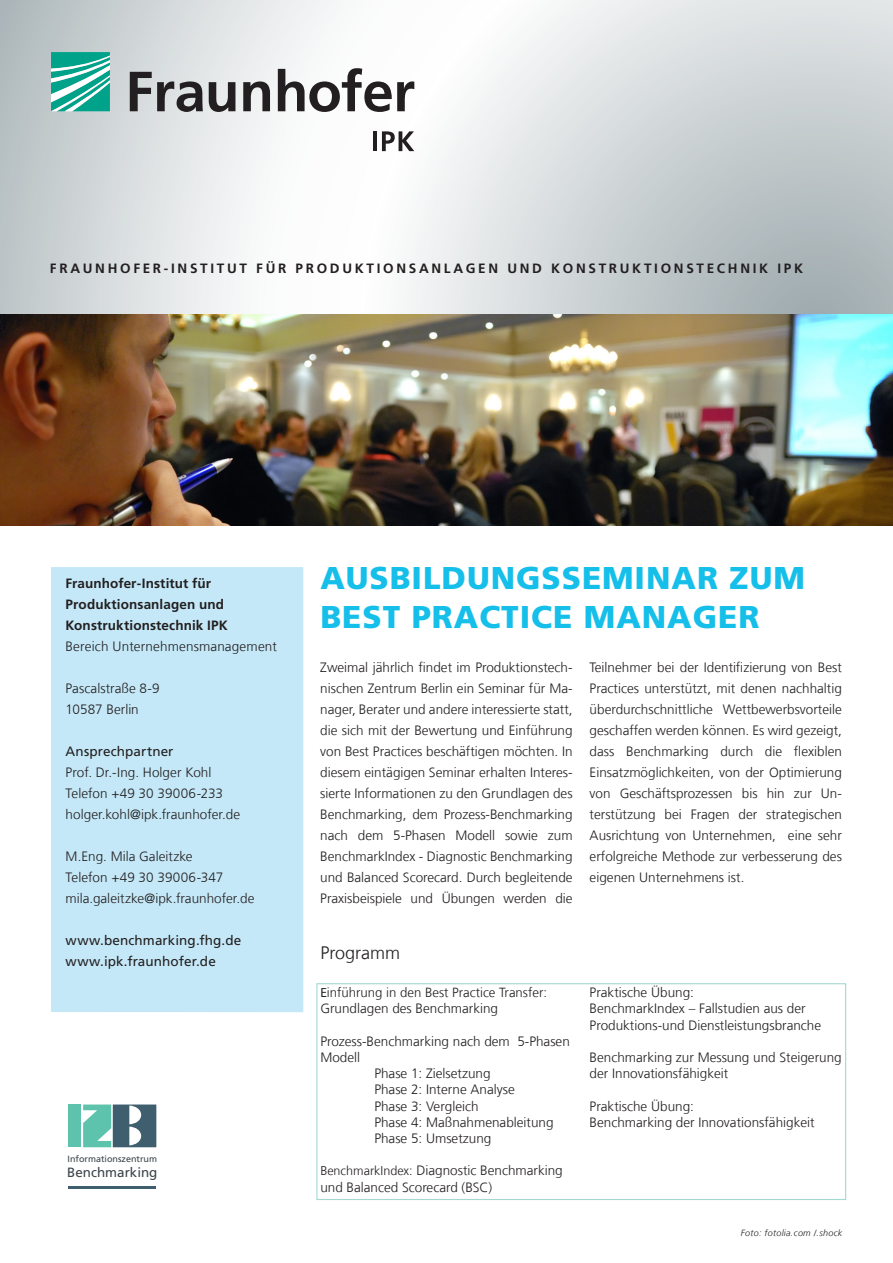
<style>
.page{position:relative;width:893px;height:1263px;background:#fff}
.page>*{position:absolute;margin:0;border:0;box-sizing:border-box;transform-origin:0 0}
._00_Titel{font:900 31.5px/39px "Frutiger LT Com";letter-spacing:.03em;color:#15bfe9}
.t1{font:300 18px "Frutiger LT Com";color:#231f20}
._06_Fließtext{font:300 13.5px/21px "Frutiger LT Com";color:#231f20}
._07_Zwischenüberschr{font:700 13.5px "Frutiger LT Com";letter-spacing:.2em;color:#231f20}
._07_Zwischenüberschr-2{font:700 13.5px/21px "Frutiger LT Com";letter-spacing:.01em;color:#231f20}
._06_Fließtext-2{font:13.5px "Frutiger LT Com";letter-spacing:.01em;color:#231f20}
._07_Zwischenüberschr-3{font:300 13.5px "Frutiger LT Com";letter-spacing:.015em;color:#231f20}
.t2{font:13.35px "Frutiger LT Com";color:#3b4449}
.t3{font:300 13.2px "Frutiger LT Com";color:#231f20}
._01_Sondergröße{font:italic 300 9px "Frutiger LT Com";letter-spacing:.03em;color:#231f20}
.t4{font:9px "Frutiger LT Com";color:#3b4449}
.s1{font-family:"Myriad Pro";font-weight:400}
.s2{font-size:12.6px}
</style>
<div class="page">
<svg style="left:0;top:0;width:893px;height:315px"></svg>
<svg style="left:51px;top:52px;width:59px;height:59px"></svg>
<svg style="left:130px;top:68px;width:284px;height:44px"></svg>
<hr style="left:373px;top:131px;width:4px;height:20px;background:#231f20">
<svg style="left:382px;top:131px;width:32px;height:20px"></svg>
<img style="left:0;top:315px;width:893px;height:210px">
<div style="left:51px;top:567px;width:252px;height:445px;background:#c4e8f7"></div>
<div style="left:68px;top:1104px;width:13px;height:43px;background:#5dc3ad"></div>
<hr style="left:68px;top:1186px;width:88px;height:2px;background:#3f5f6e">
<svg style="left:83px;top:1104px;width:73px;height:43px;background:#6f9f9f"></svg>
<div style="left:316px;top:983px;width:530px;height:217px;border:1px solid #a4d9d2"></div>
<p class="_07_Zwischenüberschr" style="left:50px;top:260px;width:755px">FRAUNHOFER-INSTITUT FÜR PRODUKTIONSANLAGEN UND KONSTRUKTIONSTECHNIK IPK</p>
<p class="_07_Zwischenüberschr-2" style="left:66px;top:573px;width:164px">Fraunhofer-Institut für<br>Produktionsanlagen und<br>Konstruktionstechnik IPK</p>
<p class="_07_Zwischenüberschr-3" style="left:66px;top:638px;width:213px">Bereich Unternehmensmanagement</p>
<p class="_06_Fließtext" style="left:66px;top:678px;width:96px">Pascalstraße 8-9</p>
<p class="_06_Fließtext" style="left:66px;top:699px;width:75px">10587 Berlin</p>
<p class="_06_Fließtext-2" style="left:66px;top:743px;width:110px">Ansprechpartner</p>
<p class="_06_Fließtext" style="left:66px;top:762px;width:147px">Prof. Dr.-Ing. Holger Kohl</p>
<p class="_06_Fließtext" style="left:66px;top:783px;width:159px">Telefon +49 30 39006-233</p>
<p class="_06_Fließtext" style="left:66px;top:804px;width:176px">holger.kohl@ipk.fraunhofer.de</p>
<p class="_06_Fließtext" style="left:66px;top:846px;width:129px">M.Eng. Mila Galeitzke</p>
<p class="_06_Fließtext" style="left:66px;top:867px;width:159px">Telefon +49 30 39006-347</p>
<p class="_06_Fließtext" style="left:66px;top:888px;width:190px">mila.galeitzke@ipk.fraunhofer.de</p>
<p class="_06_Fließtext-2" style="left:66px;top:932px;width:177px">www.benchmarking.fhg.de</p>
<p class="_06_Fließtext-2" style="left:66px;top:953px;width:152px">www.ipk.fraunhofer.de</p>
<p class="t4" style="left:68px;top:1154px;width:91px">Informationszentrum</p>
<p class="t2" style="left:67px;top:1164px;width:92px">Benchmarking</p>
<p class="_00_Titel" style="left:320px;top:558px;width:486px">AUSBILDUNGSSEMINAR ZUM<br>BEST PRACTICE MANAGER</p>
<p class="_06_Fließtext" style="left:320px;top:657px;width:254px;text-align:justify">Zweimal jährlich findet im Produktionstech&shy;nischen Zentrum Berlin ein Seminar für Ma&shy;nager, Berater und andere interessierte statt, die sich mit der Bewertung und Einführung von Best Practices beschäftigen möchten. In diesem eintägigen Seminar erhalten Interes&shy;sierte Informationen zu den Grundlagen des Benchmarking, dem Prozess-Benchmarking nach dem 5-Phasen Modell sowie zum BenchmarkIndex - Diagnostic Benchmarking und Balanced Scorecard. Durch begleitende Praxisbeispiele und Übungen werden die</p>
<p class="_06_Fließtext" style="left:590px;top:657px;width:254px;text-align:justify">Teilnehmer bei der Identifizierung von Best Practices unterstützt, mit denen nachhaltig überdurchschnittliche Wettbewerbsvorteile geschaffen werden können. Es wird gezeigt, dass Benchmarking durch die flexiblen Einsatzmöglichkeiten, von der Optimierung von Geschäftsprozessen bis hin zur Un&shy;terstützung bei Fragen der strategischen Ausrichtung von Unternehmen, eine sehr erfolgreiche Methode zur verbesserung des eigenen Unternehmens ist.</p>
<p class="t1" style="left:320px;top:942px;width:81px">Programm</p>
<p class="t3" style="left:320px;top:985px;width:228px"><span class="s1">E</span>inführung in den Best Practice Transfer:</p>
<p class="_06_Fließtext" style="left:320px;top:998px;width:179px">Grundlagen des Benchmarking</p>
<p class="_06_Fließtext" style="left:320px;top:1033px;width:251px;line-height:16.2px">Prozess-Benchmarking nach dem 5-Phasen<br>Modell</p>
<p class="_06_Fließtext" style="left:374px;top:1063px;width:118px">Phase 1: Zielsetzung</p>
<p class="_06_Fließtext" style="left:374px;top:1079px;width:142px">Phase 2: Interne Analyse</p>
<p class="_06_Fließtext" style="left:374px;top:1095px;width:106px">Phase 3: Vergleich</p>
<p class="_06_Fließtext" style="left:374px;top:1112px;width:181px">Phase 4: Maßnahmenableitung</p>
<p class="_06_Fließtext" style="left:374px;top:1128px;width:119px">Phase 5: Umsetzung</p>
<p class="_06_Fließtext" style="left:320px;top:1160px;width:244px"><span class="s2">BenchmarkIndex:</span> Diagnostic Benchmarking</p>
<p class="_06_Fließtext" style="left:320px;top:1176px;width:174px">und Balanced Scorecard (BSC)</p>
<p class="_06_Fließtext" style="left:590px;top:982px;width:106px">Praktische Übung:</p>
<p class="_06_Fließtext" style="left:590px;top:1001px;width:233px;line-height:16.2px">BenchmarkIndex – Fallstudien aus der<br>Produktions-und Dienstleistungsbranche</p>
<p class="_06_Fließtext" style="left:590px;top:1049px;width:254px;line-height:16.2px">Benchmarking zur Messung und Steigerung der Innovationsfähigkeit</p>
<p class="_06_Fließtext" style="left:590px;top:1095px;width:106px">Praktische Übung:</p>
<p class="_06_Fließtext" style="left:590px;top:1112px;width:227px">Benchmarking der Innovationsfähigkeit</p>
<p class="_01_Sondergröße" style="left:741px;top:1228px;width:103px">Foto: fotolia.com /.shock</p>
</div>
